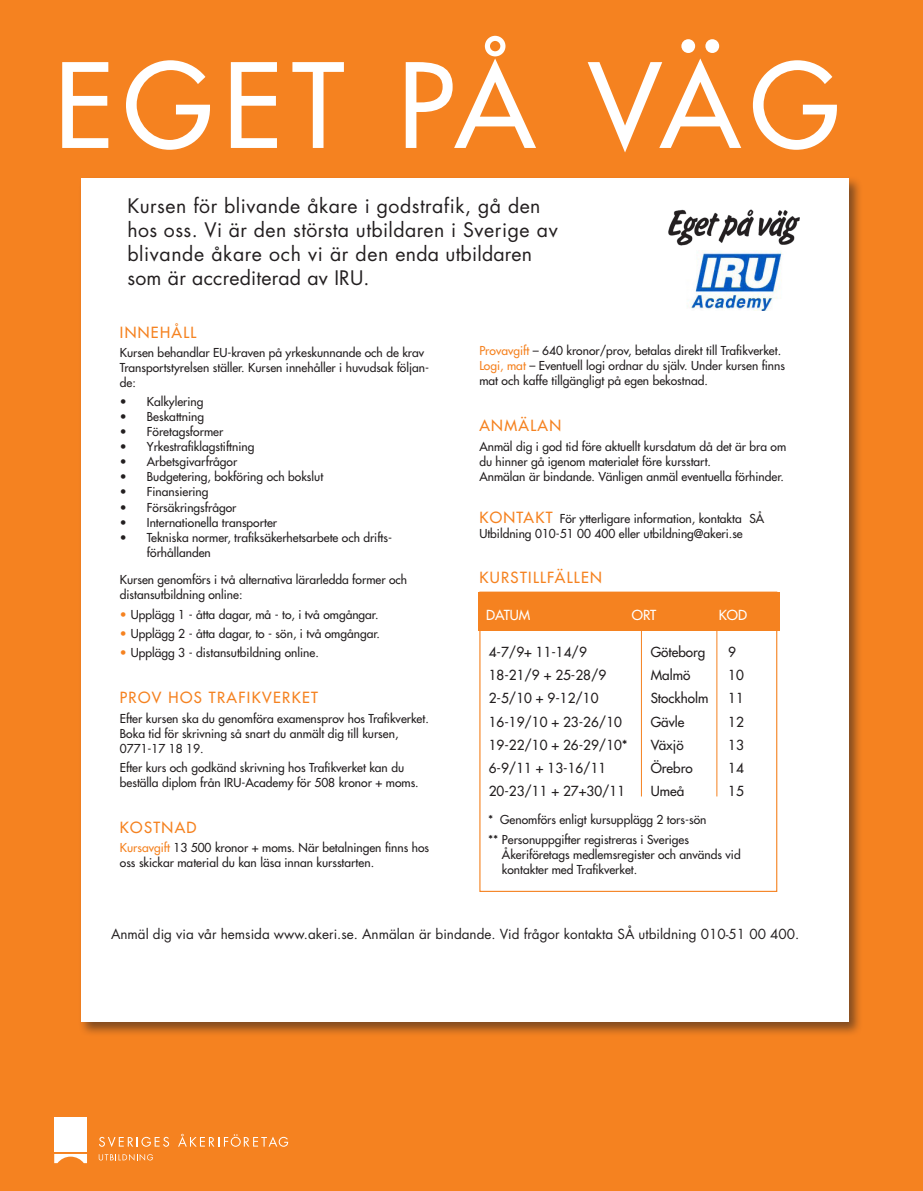
<style>
.page{position:relative;width:923px;height:1191px;background:#f58220}
.page>*{position:absolute;margin:0;border:0;box-sizing:border-box;transform-origin:0 0}
.t1{font:500 113.85px "Futura Std";letter-spacing:.09em;color:#fff}
.t2{font:19.5px/24px "Futura Std";letter-spacing:.02em;color:#231f20}
.t3{font:500 15px "Futura Std";letter-spacing:.09em;color:#f58220}
.t4{font:500 13.5px "Futura Std";color:#231f20}
.t5{font:13.5px "Futura Std";color:#231f20}
.t6{font:500 13.5px "Futura Std";color:#fff}
.t7{font:500 12px/15px "Futura Std";color:#231f20}
.s1{color:#f58220}
.s2{font-size:15px;color:#f58220}
</style>
<div class="page">
<div style="left:78px;top:176px;width:785px;height:860px;background:#231f20;opacity:.55"></div>
<div style="left:81px;top:179px;width:767px;height:843px;background:#fff"></div>
<div style="left:54px;top:1117px;width:33px;height:34px;background:#fff"></div>
<svg style="left:54px;top:1154px;width:33px;height:9px"></svg>
<svg style="left:99px;top:1136px;width:70px;height:11px"></svg>
<svg style="left:178px;top:1133px;width:110px;height:13px"></svg>
<svg style="left:99px;top:1154px;width:54px;height:6px"></svg>
<div style="left:479px;top:591px;width:298px;height:301px;border:1px solid #f58220"></div>
<div style="left:478px;top:592px;width:302px;height:38px;background:#f58220"></div>
<hr style="left:641px;top:631px;width:1px;height:165px;background:#f58220">
<hr style="left:716px;top:631px;width:1px;height:165px;background:#f58220">
<img style="left:668px;top:209px;width:131px;height:36px">
<img style="left:687px;top:251px;width:95px;height:59px">
<p class="t1" style="left:54px;top:35px;width:787px">EGET PÅ VÄG</p>
<p class="t2" style="left:127px;top:194px;width:432px">Kursen för blivande åkare i godstrafik, gå den hos oss. Vi är den största utbildaren i Sverige av blivande åkare och vi är den enda utbildaren som är accrediterad av IRU.</p>
<p class="t3" style="left:120px;top:323px;width:78px">INNEHÅLL</p>
<p class="t7" style="left:120px;top:345px;width:306px">Kursen behandlar EU-kraven på yrkeskunnande och de krav</p>
<p class="t7" style="left:120px;top:360px;width:311px">Transportstyrelsen ställer. Kursen innehåller i huvudsak följan&shy;de:</p>
<p class="t7" style="left:120px;top:394px;width:85px">• Kalkylering</p>
<p class="t7" style="left:120px;top:409px;width:86px">• Beskattning</p>
<p class="t7" style="left:120px;top:424px;width:105px">• Företagsformer</p>
<p class="t7" style="left:120px;top:439px;width:136px">• Yrkestrafiklagstiftning</p>
<p class="t7" style="left:120px;top:454px;width:119px">• Arbetsgivarfrågor</p>
<p class="t7" style="left:120px;top:469px;width:205px">• Budgetering, bokföring och bokslut</p>
<p class="t7" style="left:120px;top:484px;width:90px">• Finansiering</p>
<p class="t7" style="left:120px;top:499px;width:118px">• Försäkringsfrågor</p>
<p class="t7" style="left:120px;top:514px;width:159px">• Internationella transporter</p>
<p class="t7" style="left:147px;top:529px;width:247px;text-indent:-27px">• Tekniska normer, trafiksäkerhetsarbete och drifts&shy;förhållanden</p>
<p class="t7" style="left:120px;top:572px;width:289px">Kursen genomförs i två alternativa lärarledda former och distansutbildning online:</p>
<p class="t7" style="left:120px;top:606px;width:260px"><span class="s1">•</span> Upplägg 1 - åtta dagar, må - to, i två omgångar.</p>
<p class="t7" style="left:120px;top:626px;width:261px"><span class="s1">•</span> Upplägg 2 - åtta dagar, to - sön, i två omgångar.</p>
<p class="t7" style="left:120px;top:645px;width:200px"><span class="s1">•</span> Upplägg 3 - distansutbildning online.</p>
<p class="t3" style="left:120px;top:688px;width:200px">PROV HOS TRAFIKVERKET</p>
<p class="t7" style="left:120px;top:710px;width:310px">Efter kursen ska du genomföra examensprov hos Trafikverket.<br>Boka tid för skrivning så snart du anmält dig till kursen,<br>0771-17 18 19.</p>
<p class="t7" style="left:120px;top:760px;width:300px">Efter kurs och godkänd skrivning hos Trafikverket kan du beställa diplom från IRU-Academy för 508 kronor + moms.</p>
<p class="t3" style="left:120px;top:818px;width:78px">KOSTNAD</p>
<p class="t7" style="left:120px;top:840px;width:311px"><span class="s1">Kursavgift</span> 13 500 kronor + moms. När betalningen finns hos oss skickar material du kan läsa innan kursstarten.</p>
<p class="t7" style="left:479px;top:343px;width:303px"><span class="s1">Provavgift</span> – 640 kronor/prov, betalas direkt till Trafikverket.</p>
<p class="t7" style="left:479px;top:358px;width:307px"><span class="s1">Logi, mat</span> – Eventuell logi ordnar du själv. Under kursen finns</p>
<p class="t7" style="left:479px;top:373px;width:230px">mat och kaffe tillgängligt på egen bekostnad.</p>
<p class="t3" style="left:479px;top:416px;width:83px">ANMÄLAN</p>
<p class="t7" style="left:479px;top:439px;width:308px">Anmäl dig i god tid före aktuellt kursdatum då det är bra om du hinner gå igenom materialet före kursstart.<br>Anmälan är bindande. Vänligen anmäl eventuella förhinder.</p>
<p class="t7" style="left:479px;top:511px;width:286px"><span class="s2">KONTAKT</span> För ytterligare information, kontakta SÅ<br>Utbildning 010-51 00 400 eller utbildning@akeri.se</p>
<p class="t3" style="left:479px;top:568px;width:124px">KURSTILLFÄLLEN</p>
<p class="t6" style="left:486px;top:606px;width:46px">DATUM</p>
<p class="t6" style="left:632px;top:606px;width:26px">ORT</p>
<p class="t6" style="left:718px;top:606px;width:30px">KOD</p>
<p class="t4" style="left:489px;top:643px;width:99px">4-7/9+ 11-14/9</p>
<p class="t4" style="left:650px;top:643px;width:56px">Göteborg</p>
<p class="t4" style="left:728px;top:643px;width:9px">9</p>
<p class="t4" style="left:489px;top:667px;width:119px">18-21/9 + 25-28/9</p>
<p class="t4" style="left:650px;top:667px;width:41px">Malmö</p>
<p class="t4" style="left:728px;top:667px;width:17px">10</p>
<p class="t4" style="left:489px;top:690px;width:111px">2-5/10 + 9-12/10</p>
<p class="t4" style="left:650px;top:690px;width:59px">Stockholm</p>
<p class="t4" style="left:728px;top:690px;width:17px">11</p>
<p class="t4" style="left:489px;top:713px;width:135px">16-19/10 + 23-26/10</p>
<p class="t4" style="left:650px;top:713px;width:35px">Gävle</p>
<p class="t4" style="left:728px;top:713px;width:17px">12</p>
<p class="t4" style="left:489px;top:736px;width:140px">19-22/10 + 26-29/10*</p>
<p class="t4" style="left:650px;top:736px;width:34px">Växjö</p>
<p class="t4" style="left:728px;top:736px;width:17px">13</p>
<p class="t4" style="left:489px;top:759px;width:119px">6-9/11 + 13-16/11</p>
<p class="t4" style="left:650px;top:759px;width:44px">Örebro</p>
<p class="t4" style="left:728px;top:759px;width:17px">14</p>
<p class="t4" style="left:489px;top:782px;width:138px">20-23/11 + 27+30/11</p>
<p class="t4" style="left:650px;top:782px;width:35px">Umeå</p>
<p class="t4" style="left:728px;top:782px;width:17px">15</p>
<p class="t7" style="left:488px;top:812px;width:220px">* Genomförs enligt kursupplägg 2 tors-sön</p>
<p class="t7" style="left:502px;top:832px;width:240px;text-indent:-14px">** Personuppgifter registreras i Sveriges<br>Åkeriföretags medlemsregister och används vid kontakter med Trafikverket.</p>
<p class="t5" style="left:111px;top:925px;width:690px">Anmäl dig via vår hemsida www.akeri.se. Anmälan är bindande. Vid frågor kontakta SÅ utbildning 010-51 00 400.</p>
</div>
